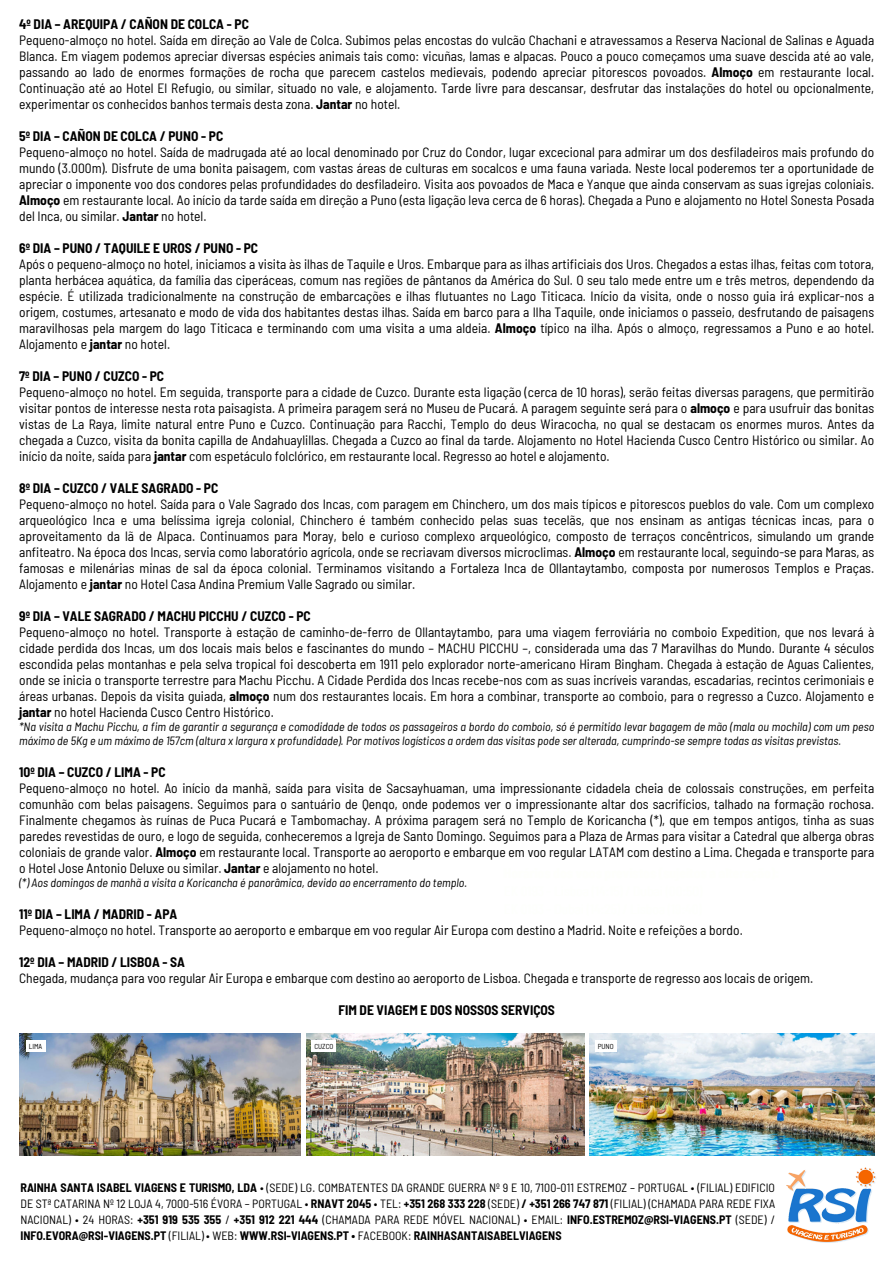
<style>
.page{position:relative;width:893px;height:1264px;background:#fff}
.page>*{position:absolute;margin:0;border:0;box-sizing:border-box;transform-origin:0 0}
.t1{font:semi-condensed 13.5px/16px "Barlow";color:#000}
.t2{font:700 semi-condensed 13.5px "Barlow";color:#000}
.t3{font:semi-condensed 12px/16px "Barlow";color:#000;text-align:justify}
.t4{font:italic semi-condensed 12px/14px "Barlow";color:#000}
.t5{font:semi-condensed 7.2px "Barlow";color:#000}
.s1{font-weight:700}
</style>
<div class="page">
<img style="left:786px;top:1167px;width:90px;height:75px">
<img style="left:590px;top:1033px;width:284px;height:122px">
<img style="left:306px;top:1033px;width:278px;height:122px">
<img style="left:19px;top:1033px;width:281px;height:122px">
<div style="left:594px;top:1040px;width:22px;height:12px;background:#fff"></div>
<div style="left:311px;top:1040px;width:25px;height:12px;background:#fff"></div>
<div style="left:26px;top:1040px;width:19px;height:12px;background:#fff"></div>
<h2 class="t1" style="left:19px;top:16px;width:856px"><span class="s1">4º DIA – AREQUIPA / CAÑON DE COLCA - PC<br></span>Pequeno-almoço no hotel. Saída em direção ao Vale de Colca. Subimos pelas encostas do vulcão Chachani e atravessamos a Reserva Nacional de Salinas e Aguada Blanca. Em viagem podemos apreciar diversas espécies animais tais como: vicuñas, lamas e alpacas. Pouco a pouco começamos uma suave descida até ao vale, passando ao lado de enormes formações de rocha que parecem castelos medievais, podendo apreciar pitorescos povoados. <span class="s1">Almoço</span> em restaurante local.<br>Continuação até ao Hotel El Refugio, ou similar, situado no vale, e alojamento. Tarde livre para descansar, desfrutar das instalações do hotel ou opcionalmente, experimentar os conhecidos banhos termais desta zona. <span class="s1">Jantar</span> no hotel.</h2>
<h2 class="t1" style="left:19px;top:128px;width:856px"><span class="s1">5º DIA – CAÑON DE COLCA / PUNO - PC<br></span>Pequeno-almoço no hotel. Saída de madrugada até ao local denominado por Cruz do Condor, lugar excecional para admirar um dos desfiladeiros mais profundo do mundo (3.000m). Disfrute de uma bonita paisagem, com vastas áreas de culturas em socalcos e uma fauna variada. Neste local poderemos ter a oportunidade de apreciar o imponente voo dos condores pelas profundidades do desfiladeiro. Visita aos povoados de Maca e Yanque que ainda conservam as suas igrejas coloniais.<br><span class="s1">Almoço</span> em restaurante local. Ao início da tarde saída em direção a Puno (esta ligação leva cerca de 6 horas). Chegada a Puno e alojamento no Hotel Sonesta Posada del Inca, ou similar. <span class="s1">Jantar</span> no hotel.</h2>
<h2 class="t1" style="left:19px;top:240px;width:856px"><span class="s1">6º DIA – PUNO / TAQUILE E UROS / PUNO - PC<br></span>Após o pequeno-almoço no hotel, iniciamos a visita às ilhas de Taquile e Uros. Embarque para as ilhas artificiais dos Uros. Chegados a estas ilhas, feitas com totora, planta herbácea aquática, da família das ciperáceas, comum nas regiões de pântanos da América do Sul. O seu talo mede entre um e três metros, dependendo da espécie. É utilizada tradicionalmente na construção de embarcações e ilhas flutuantes no Lago Titicaca. Início da visita, onde o nosso guia irá explicar-nos a origem, costumes, artesanato e modo de vida dos habitantes destas ilhas. Saída em barco para a Ilha Taquile, onde iniciamos o passeio, desfrutando de paisagens maravilhosas pela margem do lago Titicaca e terminando com uma visita a uma aldeia. <span class="s1">Almoço</span> típico na ilha. Após o almoço, regressamos a Puno e ao hotel.<br>Alojamento e <span class="s1">jantar</span> no hotel.</h2>
<h2 class="t1" style="left:19px;top:368px;width:856px"><span class="s1">7º DIA – PUNO / CUZCO - PC<br></span>Pequeno-almoço no hotel. Em seguida, transporte para a cidade de Cuzco. Durante esta ligação (cerca de 10 horas), serão feitas diversas paragens, que permitirão visitar pontos de interesse nesta rota paisagista. A primeira paragem será no Museu de Pucará. A paragem seguinte será para o <span class="s1">almoço</span> e para usufruir das bonitas vistas de La Raya, limite natural entre Puno e Cuzco. Continuação para Racchi, Templo do deus Wiracocha, no qual se destacam os enormes muros. Antes da chegada a Cuzco, visita da bonita capilla de Andahuaylillas. Chegada a Cuzco ao final da tarde. Alojamento no Hotel Hacienda Cusco Centro Histórico ou similar. Ao início da noite, saída para <span class="s1">jantar</span> com espetáculo folclórico, em restaurante local. Regresso ao hotel e alojamento.</h2>
<h2 class="t1" style="left:19px;top:480px;width:856px"><span class="s1">8º DIA – CUZCO / VALE SAGRADO - PC<br></span>Pequeno-almoço no hotel. Saída para o Vale Sagrado dos Incas, com paragem em Chinchero, um dos mais típicos e pitorescos pueblos do vale. Com um complexo arqueológico Inca e uma belíssima igreja colonial, Chinchero é também conhecido pelas suas tecelãs, que nos ensinam as antigas técnicas incas, para o aproveitamento da lã de Alpaca. Continuamos para Moray, belo e curioso complexo arqueológico, composto de terraços concêntricos, simulando um grande anfiteatro. Na época dos Incas, servia como laboratório agrícola, onde se recriavam diversos microclimas. <span class="s1">Almoço</span> em restaurante local, seguindo-se para Maras, as famosas e milenárias minas de sal da época colonial. Terminamos visitando a Fortaleza Inca de Ollantaytambo, composta por numerosos Templos e Praças.<br>Alojamento e <span class="s1">jantar</span> no Hotel Casa Andina Premium Valle Sagrado ou similar.</h2>
<h2 class="t1" style="left:19px;top:608px;width:856px"><span class="s1">9º DIA – VALE SAGRADO / MACHU PICCHU / CUZCO - PC<br></span>Pequeno-almoço no hotel. Transporte à estação de caminho-de-ferro de Ollantaytambo, para uma viagem ferroviária no comboio Expedition, que nos levará à cidade perdida dos Incas, um dos locais mais belos e fascinantes do mundo – MACHU PICCHU –, considerada uma das 7 Maravilhas do Mundo. Durante 4 séculos escondida pelas montanhas e pela selva tropical foi descoberta em 1911 pelo explorador norte-americano Hiram Bingham. Chegada à estação de Aguas Calientes, onde se inicia o transporte terrestre para Machu Picchu. A Cidade Perdida dos Incas recebe-nos com as suas incríveis varandas, escadarias, recintos cerimoniais e áreas urbanas. Depois da visita guiada, <span class="s1">almoço</span> num dos restaurantes locais. Em hora a combinar, transporte ao comboio, para o regresso a Cuzco. Alojamento e <span class="s1">jantar</span> no hotel Hacienda Cusco Centro Histórico.</h2>
<h2 class="t4" style="left:19px;top:719px;width:856px">*Na visita a Machu Picchu, a fim de garantir a segurança e comodidade de todos os passageiros a bordo do comboio, só é permitido levar bagagem de mão (mala ou mochila) com um peso máximo de 5Kg e um máximo de 157cm (altura x largura x profundidade). Por motivos logísticos a ordem das visitas pode ser alterada, cumprindo-se sempre todas as visitas previstas.</h2>
<h2 class="t1" style="left:19px;top:764px;width:856px"><span class="s1">10º DIA – CUZCO / LIMA - PC<br></span>Pequeno-almoço no hotel. Ao início da manhã, saída para visita de Sacsayhuaman, uma impressionante cidadela cheia de colossais construções, em perfeita comunhão com belas paisagens. Seguimos para o santuário de Qenqo, onde podemos ver o impressionante altar dos sacrifícios, talhado na formação rochosa.<br>Finalmente chegamos às ruínas de Puca Pucará e Tambomachay. A próxima paragem será no Templo de Koricancha (*), que em tempos antigos, tinha as suas paredes revestidas de ouro, e logo de seguida, conheceremos a Igreja de Santo Domingo. Seguimos para a Plaza de Armas para visitar a Catedral que alberga obras coloniais de grande valor. <span class="s1">Almoço</span> em restaurante local. Transporte ao aeroporto e embarque em voo regular LATAM com destino a Lima. Chegada e transporte para o Hotel Jose Antonio Deluxe ou similar. <span class="s1">Jantar</span> e alojamento no hotel.</h2>
<h2 class="t4" style="left:19px;top:875px;width:449px">(*) Aos domingos de manhã a visita a Koricancha é panorâmica, devido ao encerramento do templo.</h2>
<h2 class="t1" style="left:19px;top:906px;width:725px"><span class="s1">11º DIA – LIMA / MADRID - APA<br></span>Pequeno-almoço no hotel. Transporte ao aeroporto e embarque em voo regular Air Europa com destino a Madrid. Noite e refeições a bordo.</h2>
<h1 class="t1" style="left:19px;top:954px;width:795px"><span class="s1">12º DIA – MADRID / LISBOA - SA<br></span>Chegada, mudança para voo regular Air Europa e embarque com destino ao aeroporto de Lisboa. Chegada e transporte de regresso aos locais de origem.</h1>
<h2 class="t2" style="left:338px;top:1001px;width:218px">FIM DE VIAGEM E DOS NOSSOS SERVIÇOS</h2>
<p class="t5" style="left:29px;top:1041px;width:15px">LIMA</p>
<h3 class="t5" style="left:314px;top:1041px;width:21px">CUZCO</h3>
<p class="t5" style="left:597px;top:1041px;width:18px">PUNO</p>
<p class="t3" style="left:20px;top:1179px;width:756px"><span class="s1">RAINHA SANTA ISABEL VIAGENS E TURISMO, LDA</span> • (SEDE) LG. COMBATENTES DA GRANDE GUERRA Nº 9 E 10, 7100-011 ESTREMOZ – PORTUGAL • (FILIAL) EDIFICIO DE STª CATARINA Nº 12 LOJA 4, 7000-516 ÉVORA – PORTUGAL • <span class="s1">RNAVT 2045</span> • TEL: <span class="s1">+351 268 333 228</span> (SEDE) <span class="s1">/ +351 266 747 871</span> (FILIAL) (CHAMADA PARA REDE FIXA NACIONAL) • 24 HORAS: <span class="s1">+351 919 535 355</span> / <span class="s1">+351 912 221 444</span> (CHAMADA PARA REDE MÓVEL NACIONAL) • EMAIL: <span class="s1">INFO.ESTREMOZ@RSI-VIAGENS.PT</span> (SEDE) / <span class="s1">INFO.EVORA@RSI-VIAGENS.PT</span> (FILIAL) • WEB: <span class="s1">WWW.RSI-VIAGENS.PT •</span> FACEBOOK: <span class="s1">RAINHASANTAISABELVIAGENS</span></p>
</div>
